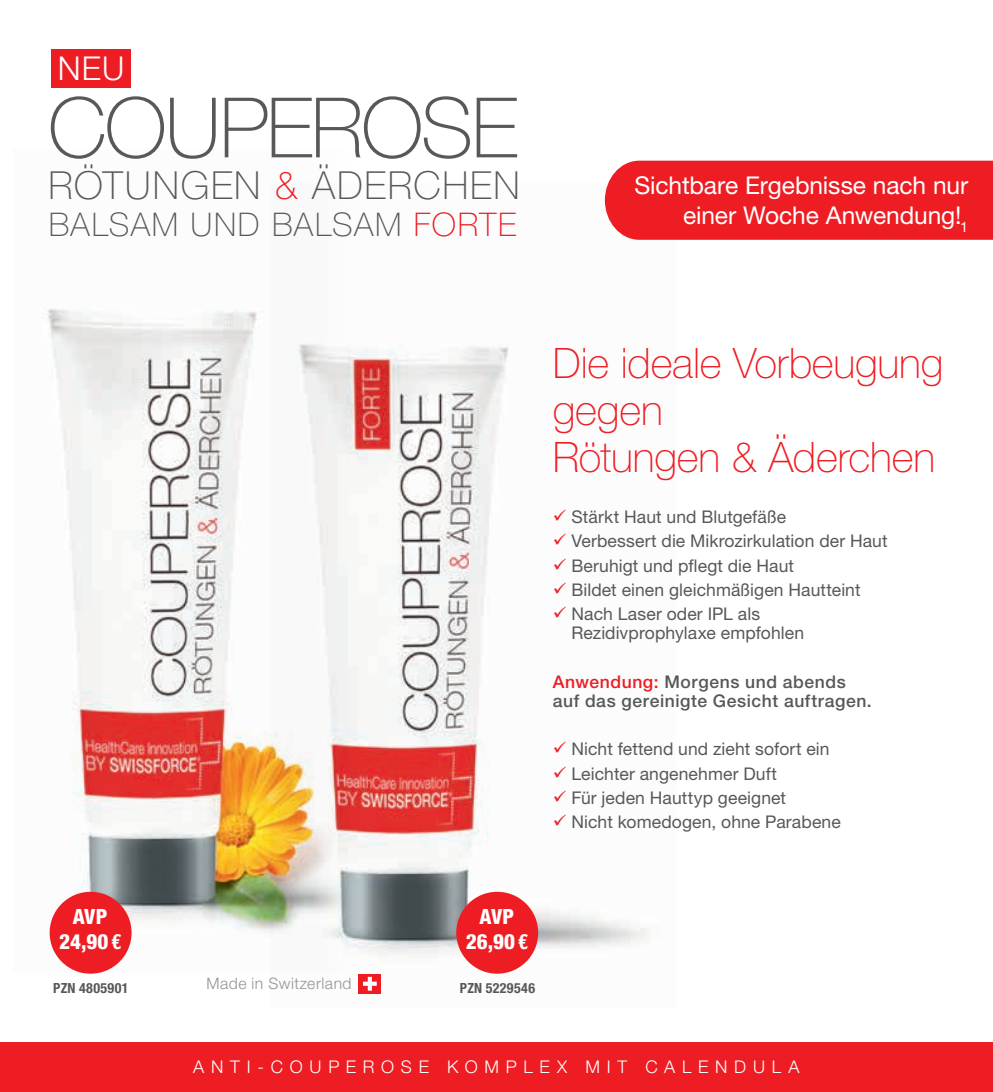
<style>
.page{position:relative;width:993px;height:1092px;background:#fff}
.page>*{position:absolute;margin:0;border:0;box-sizing:border-box;transform-origin:0 0}
.t1{font:100 83.48px "Helvetica Neue LT Pro";letter-spacing:-.025em;color:#57585a}
.t2{font:100 42px/47.2px "Helvetica Neue LT Pro";letter-spacing:-.005em;color:#ee1d23}
.t3{font:100 38.68px "Helvetica Neue LT Pro";letter-spacing:.045em;color:#57585a}
.t4{font:300 32.9px "Helvetica Neue LT Pro";color:#fff}
.t5{font:100 32.55px "Helvetica Neue LT Pro";letter-spacing:.045em;color:#57585a}
.t6{font:24.5px/29.4px "Helvetica Neue LT Pro";letter-spacing:-.005em;color:#fff;text-align:right}
.t7{font:800 condensed 21px/25.2px "Helvetica Neue LT Pro";letter-spacing:.01em;color:#fff;text-align:center}
.t8{font:17.5px/19.2px "Helvetica Neue LT Pro";letter-spacing:.005em;color:#57585a}
.t9{font:500 17.5px/19.2px "Helvetica Neue LT Pro";letter-spacing:.035em;color:#57585a}
.t10{font:300 17.5px "Helvetica Neue LT Pro";letter-spacing:.385em;color:#fff}
.t11{font:300 15.75px "Helvetica Neue LT Pro";letter-spacing:.03em;color:#939598}
.t12{font:700 condensed 14px "Helvetica Neue LT Pro";letter-spacing:.03em;color:#57585a}
.s1{color:#ee1d23}
.s2{font-weight:700}
</style>
<div class="page">
<img style="left:42px;top:308px;width:228px;height:664px">
<img style="left:270px;top:343px;width:377px;height:651px">
<div style="left:0;top:1042px;width:992px;height:49px;background:#ee1d23"></div>
<div style="left:50px;top:891px;width:81px;height:82px;background:#ee1d23;border-radius:50%"></div>
<div style="left:456px;top:891px;width:82px;height:82px;background:#ee1d23;border-radius:50%"></div>
<div style="left:604px;top:161px;width:388px;height:79px;background:#ee1d23"></div>
<div style="left:51px;top:50px;width:80px;height:38px;background:#ee1d23"></div>
<div style="left:358px;top:974px;width:23px;height:19px;background:#ee1d23"></div>
<svg style="left:363px;top:976px;width:13px;height:14px"></svg>
<h3 class="t4" style="left:58px;top:49px;width:68px">NEU</h3>
<h1 class="t1" style="left:48px;top:80px;width:471px">COUPEROSE</h1>
<h3 class="t3" style="left:48px;top:163px;width:472px">RÖTUNGEN <span class="s1">&amp;</span> ÄDERCHEN</h3>
<h3 class="t5" style="left:49px;top:206px;width:469px">BALSAM UND BALSAM <span class="s1">FORTE</span></h3>
<h3 class="t6" style="left:634px;top:170px;width:335px">Sichtbare Ergebnisse nach nur einer Woche Anwendung!<sub>1</sub></h3>
<p class="t7" style="left:59px;top:903px;width:64px">AVP<br>24,90<span class="s2">€</span></p>
<p class="t12" style="left:53px;top:979px;width:77px">PZN 4805901</p>
<p class="t11" style="left:206px;top:974px;width:146px">Made in Switzerland</p>
<h2 class="t2" style="left:552px;top:339px;width:392px">Die ideale Vorbeugung gegen<br>Rötungen &amp; Äderchen</h2>
<p class="t8" style="left:552px;top:507px;width:235px"><span class="s1">✓</span> Stärkt Haut und Blutgefäße</p>
<p class="t8" style="left:552px;top:531px;width:336px"><span class="s1">✓</span> Verbessert die Mikrozirkulation der Haut</p>
<p class="t8" style="left:552px;top:555px;width:243px"><span class="s1">✓</span> Beruhigt und pflegt die Haut</p>
<p class="t8" style="left:552px;top:579px;width:309px"><span class="s1">✓</span> Bildet einen gleichmäßigen Hautteint</p>
<p class="t8" style="left:571px;top:604px;width:234px;text-indent:-19px"><span class="s1">✓</span> Nach Laser oder IPL als<br>Rezidivprophylaxe empfohlen</p>
<p class="t9" style="left:552px;top:671px;width:320px"><span class="s1">Anwendung:</span> Morgens und abends auf das gereinigte Gesicht auftragen.</p>
<p class="t8" style="left:552px;top:739px;width:278px"><span class="s1">✓</span> Nicht fettend und zieht sofort ein</p>
<p class="t8" style="left:552px;top:763px;width:225px"><span class="s1">✓</span> Leichter angenehmer Duft</p>
<p class="t8" style="left:552px;top:787px;width:235px"><span class="s1">✓</span> Für jeden Hauttyp geeignet</p>
<p class="t8" style="left:552px;top:812px;width:289px"><span class="s1">✓</span> Nicht komedogen, ohne Parabene</p>
<p class="t7" style="left:466px;top:903px;width:63px">AVP<br>26,90<span class="s2">€</span></p>
<p class="t12" style="left:460px;top:979px;width:77px">PZN 5229546</p>
<p class="t10" style="left:193px;top:1056px;width:607px">ANTI-COUPEROSE KOMPLEX MIT CALENDULA</p>
</div>
